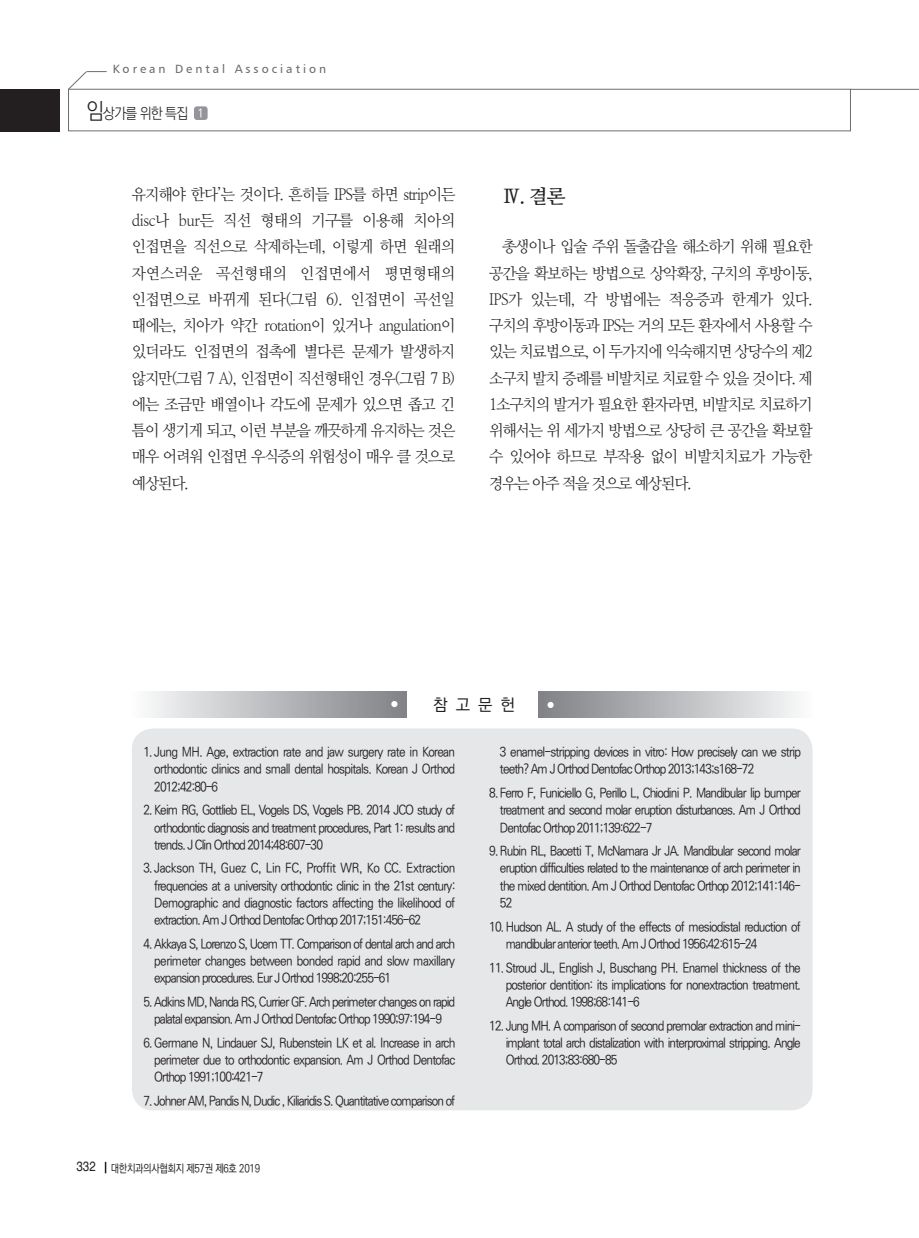
<style>
.page{position:relative;width:919px;height:1238px;background:#fff}
.page>*{position:absolute;margin:0;border:0;box-sizing:border-box;transform-origin:0 0}
.º{font:19.5px "Nanum Myeongjo OTF Bold";color:#231f20}
.t1{font:16.5px "Ko Pub World Dotum PM";color:#231f20}
.ªπÆ-_ﬂ_____Ò{font:15.75px/26.2px "Nanum Myeongjo OTF";letter-spacing:-.07em;color:#231f20;text-align:justify;scale:.95 1}
.º-2{font:15.75px/26.2px "Nanum Myeongjo OTF";letter-spacing:-.07em;color:#231f20;text-align:justify;scale:.95 1}
.t2{font:15px "Ko Pub World Dotum PL";letter-spacing:-.05em;color:#231f20;scale:.9 1}
.ÌπÆ_Â{font:13.05px/17.2px "Ko Pub World Dotum PM";letter-spacing:-.075em;color:#231f20;text-align:justify;scale:.9 1}
.t3{font:12px "Humanist 777 BT Roman B";letter-spacing:.25em;color:#6c6d70}
.t4{font:12px "Ko Pub World Dotum PM";color:#fff;scale:.95 1}
.t5{font:11.25px "Ko Pub World Dotum PM";letter-spacing:-.025em;color:#231f20;scale:.85 1}
.s1{font-size:22.5px}
.s2{font-family:"Helvetica";font-size:13.5px}
</style>
<div class="page">
<div style="left:68px;top:89px;width:782px;height:42px;border:1px solid #6c6d70"></div>
<svg style="left:68px;top:71px;width:39px;height:19px"></svg>
<hr style="left:850px;top:89px;width:68px;height:1px;background:#6c6d70">
<div style="left:0;top:89px;width:60px;height:43px;background:#231f20"></div>
<div style="left:194px;top:106px;width:13px;height:14px;background:#939598;border-radius:3px"></div>
<svg style="left:105px;top:1161px;width:1px;height:12px"></svg>
<div style="left:132px;top:728px;width:680px;height:382px;background:#e6e7e9;border-radius:21px"></div>
<div style="left:132px;top:691px;width:274px;height:26px;background:linear-gradient(to right,#fbfbfc,#7f8185)"></div>
<svg style="left:391px;top:701px;width:6px;height:6px"></svg>
<div style="left:538px;top:691px;width:275px;height:26px;background:linear-gradient(to right,#7e8084,#fafafc)"></div>
<svg style="left:547px;top:702px;width:6px;height:6px"></svg>
<p class="t3" style="left:113px;top:61px;width:215px">Korean Dental Association</p>
<p class="t4" style="left:197px;top:105px;width:8px">1</p>
<p class="t2" style="left:87px;top:103px;width:114px"><span class="s1">임</span>상가를 위한 특집</p>
<p class="ªπÆ-_ﬂ_____Ò" style="left:132px;top:181px;width:342px">유지해야 한다’는 것이다. 흔히들 IPS를 하면 strip이든 disc나 bur든 직선 형태의 기구를 이용해 치아의 인접면을 직선으로 삭제하는데, 이렇게 하면 원래의 자연스러운 곡선형태의 인접면에서 평면형태의 인접면으로 바뀌게 된다(그림 6). 인접면이 곡선일 때에는, 치아가 약간 rotation이 있거나 angulation이 있더라도 인접면의 접촉에 별다른 문제가 발생하지 않지만(그림 7 A), 인접면이 직선형태인 경우(그림 7 B) 에는 조금만 배열이나 각도에 문제가 있으면 좁고 긴 틈이 생기게 되고, 이런 부분을 깨끗하게 유지하는 것은 매우 어려워 인접면 우식증의 위험성이 매우 클 것으로 예상된다.</p>
<p class="º" style="left:502px;top:184px;width:65px">Ⅳ. 결론</p>
<p class="º-2" style="left:489px;top:233px;width:342px;text-indent:13px">총생이나 입술 주위 돌출감을 해소하기 위해 필요한 공간을 확보하는 방법으로 상악확장, 구치의 후방이동, IPS가 있는데, 각 방법에는 적응증과 한계가 있다. 구치의 후방이동과 IPS는 거의 모든 환자에서 사용할 수 있는 치료법으로, 이 두가지에 익숙해지면 상당수의 제2 소구치 발치 증례를 비발치로 치료할 수 있을 것이다. 제 1소구치의 발거가 필요한 환자라면, 비발치로 치료하기 위해서는 위 세가지 방법으로 상당히 큰 공간을 확보할 수 있어야 하므로 부작용 없이 비발치치료가 가능한 경우는 아주 적을 것으로 예상된다.</p>
<p class="t1" style="left:433px;top:693px;width:83px">참 고 문 헌</p>
<p class="ÌπÆ_Â" style="left:154px;top:744px;width:336px;text-indent:-11px">1. Jung MH. Age, extraction rate and jaw surgery rate in Korean orthodontic clinics and small dental hospitals. Korean J Orthod 2012;42:80-6</p>
<p class="ÌπÆ_Â" style="left:154px;top:802px;width:336px;text-indent:-11px">2. Keim RG, Gottlieb EL, Vogels DS, Vogels PB. 2014 JCO study of orthodontic diagnosis and treatment procedures, Part 1: results and trends. J Clin Orthod 2014;48:607-30</p>
<p class="ÌπÆ_Â" style="left:154px;top:860px;width:336px;text-indent:-11px">3. Jackson TH, Guez C, Lin FC, Proffit WR, Ko CC. Extraction frequencies at a university orthodontic clinic in the 21st century:<br>Demographic and diagnostic factors affecting the likelihood of extraction. Am J Orthod Dentofac Orthop 2017;151:456-62</p>
<p class="ÌπÆ_Â" style="left:154px;top:935px;width:336px;text-indent:-11px">4. Akkaya S, Lorenzo S, Ucem TT. Comparison of dental arch and arch perimeter changes between bonded rapid and slow maxillary expansion procedures. Eur J Orthod 1998;20:255-61</p>
<p class="ÌπÆ_Â" style="left:144px;top:993px;width:348px;text-align:center">5. Adkins MD, Nanda RS, Currier GF. Arch perimeter changes on rapid palatal expansion. Am J Orthod Dentofac Orthop 1990;97:194-9</p>
<p class="ÌπÆ_Â" style="left:154px;top:1034px;width:336px;text-indent:-11px">6. Germane N, Lindauer SJ, Rubenstein LK et al. Increase in arch perimeter due to orthodontic expansion. Am J Orthod Dentofac Orthop 1991;100:421-7</p>
<p class="ÌπÆ_Â" style="left:144px;top:1092px;width:348px">7. Johner AM, Pandis N, Dudic , Kiliaridis S. Quantitative comparison of</p>
<p class="t5" style="left:77px;top:1160px;width:217px"><span class="s2">332</span> 대한치과의사협회지 제57권 제6호 2019</p>
<p class="ÌπÆ_Â" style="left:500px;top:744px;width:336px">3 enamel-stripping devices in vitro: How precisely can we strip teeth? Am J Orthod Dentofac Orthop 2013;143;s168-72</p>
<p class="ÌπÆ_Â" style="left:500px;top:784px;width:336px;text-indent:-11px">8. Ferro F, Funiciello G, Perillo L, Chiodini P. Mandibular lip bumper treatment and second molar eruption disturbances. Am J Orthod Dentofac Orthop 2011;139:622-7</p>
<p class="ÌπÆ_Â" style="left:500px;top:843px;width:336px;text-indent:-11px">9. Rubin RL, Bacetti T, McNamara Jr JA. Mandibular second molar eruption difficulties related to the maintenance of arch perimeter in the mixed dentition. Am J Orthod Dentofac Orthop 2012;141:146- 52</p>
<p class="ÌπÆ_Â" style="left:505px;top:918px;width:329px;text-indent:-16px">10. Hudson AL. A study of the effects of mesiodistal reduction of mandibular anterior teeth. Am J Orthod 1956;42:615-24</p>
<p class="ÌπÆ_Â" style="left:505px;top:959px;width:329px;text-indent:-16px">11. Stroud JL, English J, Buschang PH. Enamel thickness of the posterior dentition: its implications for nonextraction treatment.<br>Angle Orthod. 1998;68:141-6</p>
<p class="ÌπÆ_Â" style="left:505px;top:1017px;width:329px;text-indent:-16px">12. Jung MH. A comparison of second premolar extraction and mini&shy;implant total arch distalization with interproximal stripping. Angle Orthod. 2013;83:680-85</p>
</div>
